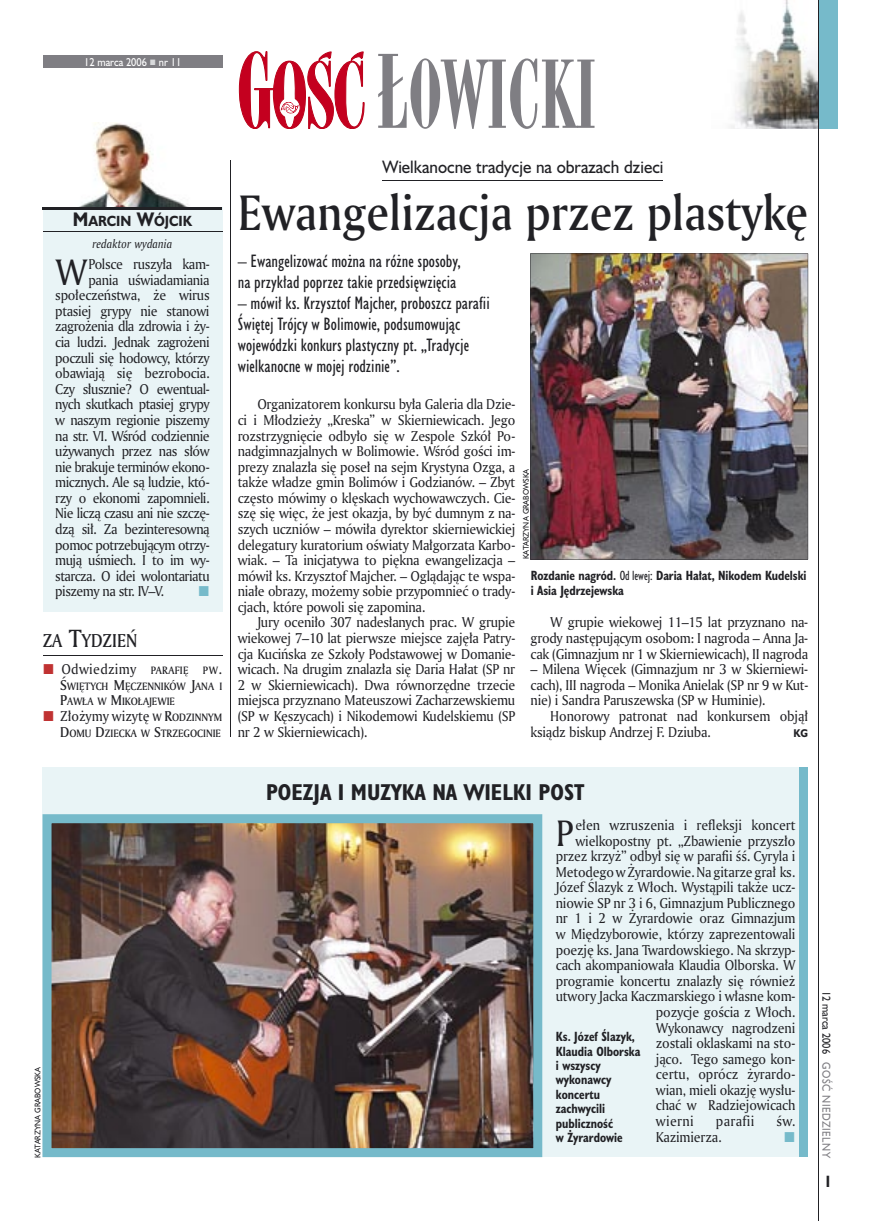
<style>
.page{position:relative;width:872px;height:1221px;background:#fff}
.page>*{position:absolute;margin:0;border:0;box-sizing:border-box;transform-origin:0 0}
.t1{font:90px "Modern 735 PL";color:#7f7e83;scale:.9 1}
.t2{font:48px "Amerigo Md PL";color:#212125;scale:.9 1}
.t3{font:35.55px "Amerigo PL";color:#212125;scale:.94 1}
.t4{font:700 21px "Humanst 521 Cn PL";color:#212125}
.t5{font:18px "Amerigo Md PL";color:#212125;scale:.9 1}
.t6{font:16.5px/21px "Humanst 521 Cn PL";color:#212125}
.t7{font:16.5px "Humanst 521 PL";color:#212125;scale:.94 1}
.t8{font:700 15px "Humanst 521 Cn PL";color:#212125;scale:.94 1}
.t9{font:13.8px/15.6px "Amerigo PL";letter-spacing:-.02em;color:#212125;text-align:justify;scale:.94 1}
.t10{font:13.8px "Amerigo PL";letter-spacing:-.04em;color:#212125;scale:.94 1}
.t11{font:13.8px "Amerigo PL";color:#212125;scale:.94 1}
.t12{font:13.8px "Amerigo PL";letter-spacing:.02em;color:#212125;scale:.94 1}
.t13{font:13.8px "Amerigo PL";letter-spacing:.025em;color:#212125;scale:.94 1}
.t14{font:700 13.5px "Humanst 521 PL";color:#212125;scale:.9 1}
.t15{font:700 12.3px/14.4px "Humanst 521 Cn PL";color:#212125;scale:.94 1}
.t16{font:italic 11.7px "Amerigo PL";color:#212125;scale:.94 1}
.t17{font:10.5px "Humanst 521 PL";color:#fff;scale:.9 1}
.t18{font:10.5px "Humanst 521 PL";letter-spacing:.05em;color:#7f7e83;scale:.9 1}
.t19{font:10.5px "Humanst 521 PL";color:#212125;scale:.9 1}
.t20{font:10.35px/15.6px "Amerigo Md PL";color:#212125;text-align:justify;scale:.94 1}
.t21{font:700 10.35px "Humanst 521 PL";color:#212125;scale:.9 1}
.t22{font:7.5px "Humanst 521 PL";color:#212125;scale:.94 1}
.s1{font-size:18px}
.s2{font-size:24px}
.s3{font-family:"Amerigo Md PL";font-size:10.35px}
.s4{font-size:13.8px}
.s5{font-family:"Amerigo Md PL"}
.s6{font-size:97.5px}
.s7{font-weight:400}
</style>
<div class="page">
<img style="left:730px;top:0;width:88px;height:129px">
<svg style="left:239px;top:51px;width:125px;height:78px"></svg>
<div style="left:43px;top:55px;width:179px;height:13px;background:#7f7e83"></div>
<div style="left:818px;top:0;width:19px;height:129px;background:#76baca"></div>
<hr style="left:818px;top:0;width:1px;height:1220px;background:#212125">
<div style="left:43px;top:767px;width:765px;height:389px;background:#e9f4f6"></div>
<div style="left:799px;top:767px;width:9px;height:389px;background:#76baca"></div>
<img style="left:43px;top:814px;width:499px;height:342px">
<hr style="left:382px;top:180px;width:281px;height:1px;background:#212125">
<div style="left:43px;top:207px;width:179px;height:405px;background:#e9f4f6"></div>
<hr style="left:43px;top:655px;width:179px;height:1px;background:#212125">
<hr style="left:230px;top:160px;width:1px;height:576px;background:#212125">
<img style="left:79px;top:122px;width:110px;height:85px">
<hr style="left:43px;top:207px;width:179px;height:1px;background:#212125">
<hr style="left:43px;top:209px;width:179px;height:1px;background:#212125">
<hr style="left:43px;top:231px;width:179px;height:1px;background:#212125">
<img style="left:530px;top:253px;width:278px;height:306px">
<p class="t17" style="left:84px;top:55px;width:109px">12 marca 2006 nr 11</p>
<p class="t14" style="left:73px;top:212px;width:134px"><span class="s1">M</span>ARCIN <span class="s1">W</span>ÓJCIK</p>
<p class="t16" style="left:93px;top:236px;width:86px">redaktor wydania</p>
<h3 class="t3" style="left:55px;top:248px;width:35px">W</h3>
<p class="t9" style="left:88px;top:256px;width:130px">Polsce ruszyła kam-</p>
<p class="t9" style="left:88px;top:271px;width:130px">pania uświadamiania</p>
<p class="t9" style="left:55px;top:287px;width:166px">społeczeństwa, że wirus</p>
<p class="t9" style="left:55px;top:303px;width:166px">ptasiej grypy nie stanowi</p>
<p class="t10" style="left:55px;top:317px;width:166px">zagrożenia dla zdrowia i ży-</p>
<p class="t10" style="left:55px;top:333px;width:166px">cia ludzi. Jednak zagrożeni</p>
<p class="t10" style="left:55px;top:348px;width:166px">poczuli się hodowcy, którzy</p>
<p class="t9" style="left:55px;top:365px;width:166px">obawiają się bezrobocia.</p>
<p class="t10" style="left:55px;top:379px;width:166px">Czy słusznie? O ewentual-</p>
<p class="t10" style="left:55px;top:395px;width:166px">nych skutkach ptasiej grypy</p>
<p class="t10" style="left:55px;top:411px;width:166px">w naszym regionie piszemy</p>
<p class="t10" style="left:55px;top:426px;width:166px">na str. VI. Wśród codziennie</p>
<p class="t10" style="left:55px;top:442px;width:166px">używanych przez nas słów</p>
<p class="t10" style="left:55px;top:457px;width:166px">nie brakuje terminów ekono-</p>
<p class="t10" style="left:55px;top:473px;width:166px">micznych. Ale są ludzie, któ-</p>
<p class="t10" style="left:55px;top:488px;width:166px">rzy o ekonomi zapomnieli.</p>
<p class="t10" style="left:55px;top:504px;width:166px">Nie liczą czasu ani nie szczę-</p>
<p class="t10" style="left:55px;top:520px;width:166px">dzą sił. Za bezinteresowną</p>
<p class="t10" style="left:55px;top:535px;width:166px">pomoc potrzebującym otrzy-</p>
<p class="t10" style="left:55px;top:551px;width:166px">mują uśmiech. I to im wy-</p>
<p class="t10" style="left:55px;top:566px;width:166px">starcza. O idei wolontariatu</p>
<p class="t10" style="left:55px;top:582px;width:117px">piszemy na str. IV–V.</p>
<h3 class="t5" style="left:43px;top:628px;width:107px">ZA <span class="s2">T</span>YDZIEŃ</h3>
<p class="t12" style="left:61px;top:660px;width:137px">Odwiedzimy <span class="s3">PARAFIĘ</span></p>
<p class="t20" style="left:60px;top:662px;width:174px;text-indent:143px">PW<span class="s4">.<br>Ś</span>WIĘTYCH <span class="s4">M</span>ĘCZENNIKÓW <span class="s4">J</span>ANA I <span class="s4">P</span>AWŁA W <span class="s4">M</span>IKOŁAJEWIE</p>
<p class="t11" style="left:60px;top:706px;width:174px">Złożymy wizytę <span class="s3">W</span> <span class="s5">R</span><span class="s3">ODZINNYM</span></p>
<p class="t20" style="left:60px;top:724px;width:173px"><span class="s4">D</span>OMU <span class="s4">D</span>ZIECKA W <span class="s4">S</span>TRZEGOCINIE</p>
<h1 class="t1" style="left:375px;top:39px;width:248px"><span class="s6">Ł</span>OWICKI</h1>
<p class="t7" style="left:382px;top:156px;width:300px">Wielkanocne tradycje na obrazach dzieci</p>
<h2 class="t2" style="left:238px;top:180px;width:635px">Ewangelizacja przez plastykę</h2>
<p class="t6" style="left:238px;top:250px;width:224px">– Ewangelizować można na różne sposoby, na przykład poprzez takie przedsięwzięcia</p>
<p class="t6" style="left:238px;top:292px;width:253px">– mówił ks. Krzysztof Majcher, proboszcz parafii Świętej Trójcy w Bolimowie, podsumowując wojewódzki konkurs plastyczny pt. „Tradycje wielkanocne w mojej rodzinie”.</p>
<p class="t9" style="left:238px;top:396px;width:297px;text-indent:20px">Organizatorem konkursu była Galeria dla Dzie&shy;ci i Młodzieży „Kreska” w Skierniewicach. Jego rozstrzygnięcie odbyło się w Zespole Szkół Po&shy;nadgimnazjalnych w Bolimowie. Wśród gości im&shy;prezy znalazła się poseł na sejm Krystyna Ozga, a także władze gmin Bolimów i Godzianów. – Zbyt często mówimy o klęskach wychowawczych. Cie&shy;szę się więc, że jest okazja, by być dumnym z na&shy;szych uczniów – mówiła dyrektor skierniewickiej delegatury kuratorium oświaty Małgorzata Karbo&shy;wiak. – Ta inicjatywa to piękna ewangelizacja – mówił ks. Krzysztof Majcher. – Oglądając te wspa&shy;niałe obrazy, możemy sobie przypomnieć o trady&shy;cjach, które powoli się zapomina.</p>
<p class="t9" style="left:238px;top:614px;width:297px;text-indent:20px">Jury oceniło 307 nadesłanych prac. W grupie wiekowej 7–10 lat pierwsze miejsce zajęła Patry&shy;cja Kucińska ze Szkoły Podstawowej w Domanie&shy;wicach. Na drugim znalazła się Daria Hałat (SP nr 2 w Skierniewicach). Dwa równorzędne trzecie miejsca przyznano Mateuszowi Zacharzewskiemu (SP w Kęszycach) i Nikodemowi Kudelskiemu (SP nr 2 w Skierniewicach).</p>
<p class="t9" style="left:530px;top:614px;width:297px;text-indent:20px">W grupie wiekowej 11–15 lat przyznano na&shy;grody następującym osobom: I nagroda – Anna Ja&shy;cak (Gimnazjum nr 1 w Skierniewicach), II nagroda</p>
<p class="t22" style="left:521px;top:559px;width:98px;rotate:-90deg">KATARZYNA GRABOWSKA</p>
<p class="t15" style="left:531px;top:568px;width:295px">Rozdanie nagród. <span class="s7">Od lewej:</span> Daria Hałat, Nikodem Kudelski i Asia Jędrzejewska</p>
<p class="t9" style="left:530px;top:661px;width:297px">– Milena Więcek (Gimnazjum nr 3 w Skierniewi&shy;cach), III nagroda – Monika Anielak (SP nr 9 w Kut&shy;nie) i Sandra Paruszewska (SP w Huminie).</p>
<p class="t9" style="left:530px;top:707px;width:297px;text-indent:20px">Honorowy patronat nad konkursem objął ksiądz biskup Andrzej F. Dziuba.</p>
<p class="t21" style="left:793px;top:725px;width:18px">KG</p>
<p class="t22" style="left:33px;top:1157px;width:98px;rotate:-90deg">KATARZYNA GRABOWSKA</p>
<h3 class="t4" style="left:266px;top:777px;width:320px">POEZJA I MUZYKA NA WIELKI POST</h3>
<h3 class="t3" style="left:556px;top:809px;width:20px">P</h3>
<p class="t11" style="left:575px;top:815px;width:236px">ełen wzruszenia i refleksji koncert</p>
<p class="t9" style="left:575px;top:832px;width:235px">wielkopostny pt. „Zbawienie przyszło</p>
<p class="t9" style="left:556px;top:848px;width:256px">przez krzyż” odbył się w parafii śś. Cyryla i</p>
<p class="t9" style="left:556px;top:863px;width:256px">Metodego w Żyrardowie. Na gitarze grał ks.</p>
<p class="t9" style="left:556px;top:879px;width:256px">Józef Ślazyk z Włoch. Wystąpili także ucz-</p>
<p class="t9" style="left:556px;top:894px;width:256px">niowie SP nr 3 i 6, Gimnazjum Publicznego</p>
<p class="t9" style="left:556px;top:910px;width:256px">nr 1 i 2 w Żyrardowie oraz Gimnazjum</p>
<p class="t9" style="left:556px;top:925px;width:256px">w Międzyborowie, którzy zaprezentowali</p>
<p class="t9" style="left:556px;top:941px;width:256px">poezję ks. Jana Twardowskiego. Na skrzyp-</p>
<p class="t9" style="left:556px;top:957px;width:256px">cach akompaniowała Klaudia Olborska. W</p>
<p class="t9" style="left:556px;top:972px;width:256px">programie koncertu znalazły się również</p>
<p class="t9" style="left:556px;top:988px;width:256px">utwory Jacka Kaczmarskiego i własne kom-</p>
<p class="t9" style="left:656px;top:1003px;width:150px">pozycje gościa z Włoch.</p>
<p class="t9" style="left:656px;top:1019px;width:150px">Wykonawcy nagrodzeni</p>
<p class="t9" style="left:656px;top:1034px;width:150px">zostali oklaskami na sto-</p>
<p class="t9" style="left:656px;top:1050px;width:150px">jąco. Tego samego kon-</p>
<p class="t11" style="left:656px;top:1064px;width:150px">certu, oprócz żyrardo-</p>
<p class="t9" style="left:656px;top:1081px;width:150px">wian, mieli okazję wysłu-</p>
<p class="t9" style="left:656px;top:1097px;width:150px">chać w Radziejowicach</p>
<p class="t9" style="left:656px;top:1112px;width:42px">wierni</p>
<p class="t13" style="left:716px;top:1111px;width:43px">parafii</p>
<p class="t9" style="left:776px;top:1112px;width:22px">św.</p>
<p class="t9" style="left:656px;top:1128px;width:71px">Kazimierza.</p>
<p class="t15" style="left:556px;top:1028px;width:92px">Ks. Józef Ślazyk,<br>Klaudia Olborska i wszyscy wykonawcy koncertu zachwycili publiczność<br>w Żyrardowie</p>
<p class="t19" style="left:833px;top:990px;width:71px;rotate:90deg">12 marca 2006</p>
<p class="t18" style="left:833px;top:1062px;width:108px;rotate:90deg">GOŚĆ NIEDZIELNY</p>
<p class="t8" style="left:825px;top:1171px;width:6px">I</p>
</div>
